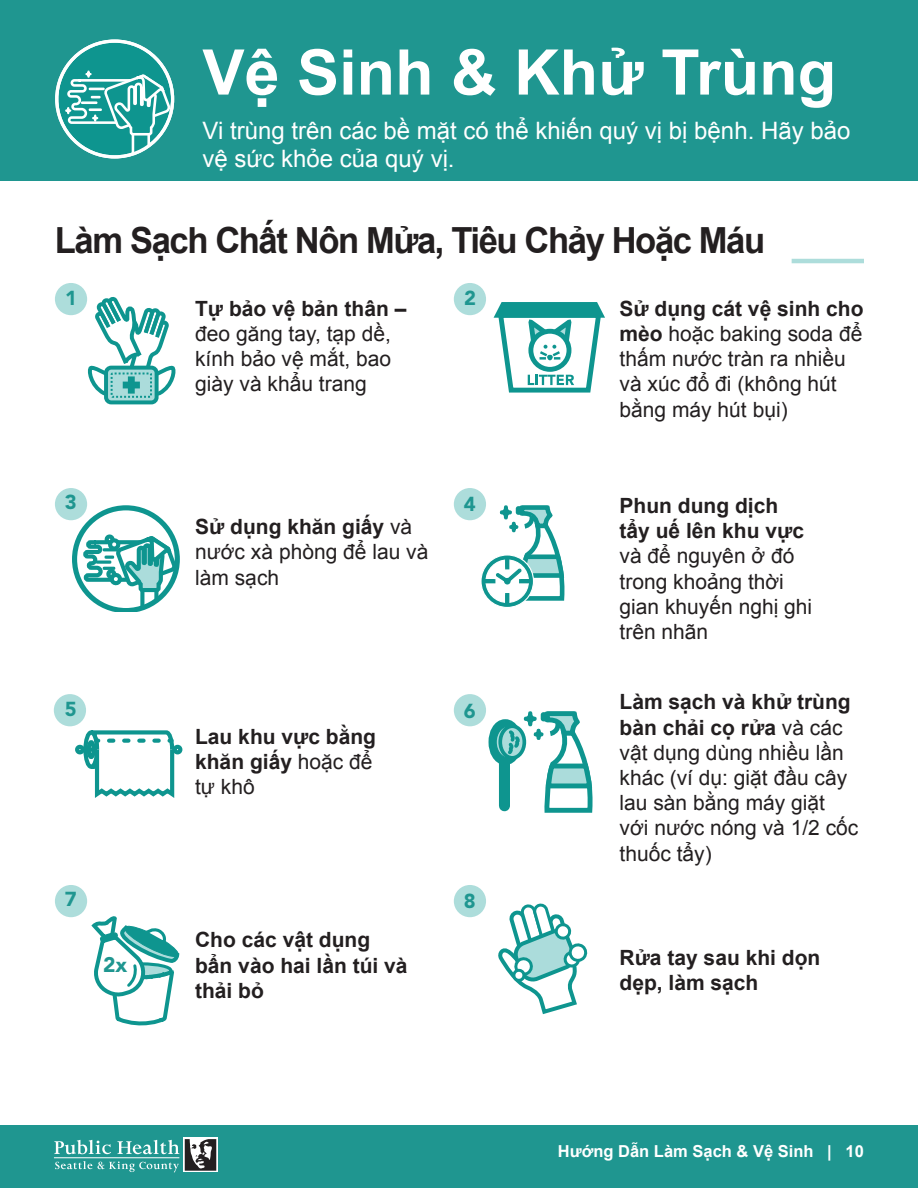
<style>
.page{position:relative;width:918px;height:1188px;background:#fff}
.page>*{position:absolute;margin:0;border:0;box-sizing:border-box;transform-origin:0 0}
.t1{font:700 63px "Arial";color:#fff}
.t2{font:700 36px "Arial";letter-spacing:-.04em;color:#231f20;scale:.96 1}
.t3{font:24px/28.8px "Arial";color:#fff}
.t4{font:21px/25.2px "Arial";color:#231f20}
.t5{font:700 21px/25.2px "Arial";color:#231f20}
.t6{font:900 21px "Avenir LT Std";color:#1f9690}
.t7{font:900 20.1px "Avenir LT Std";color:#1f9690}
.t8{font:700 16.5px "Arial";color:#fff}
.s1{font-weight:700}
.s2{font-weight:400}
</style>
<div class="page">
<div style="left:0;top:0;width:918px;height:180px;background:#1f9690"></div>
<div style="left:0;top:1125px;width:918px;height:63px;background:#1f9690"></div>
<svg style="left:57px;top:41px;width:116px;height:116px"></svg>
<svg style="left:64px;top:55px;width:111px;height:104px"></svg>
<div style="left:184px;top:1138px;width:34px;height:34px;background:#c0bebf"></div>
<svg style="left:55px;top:1161px;width:124px;height:11px"></svg>
<svg style="left:185px;top:1139px;width:31px;height:32px"></svg>
<svg style="left:54px;top:1140px;width:57px;height:14px"></svg>
<svg style="left:117px;top:1140px;width:62px;height:14px"></svg>
<hr style="left:54px;top:1158px;width:125px;height:1px;background:#fff">
<div style="left:104px;top:366px;width:55px;height:38px;border:4px solid #0e958f;border-radius:5px"></div>
<svg style="left:85px;top:297px;width:91px;height:102px"></svg>
<div style="left:111px;top:373px;width:41px;height:25px;border:2px dashed #0e958f"></div>
<svg style="left:91px;top:917px;width:89px;height:109px"></svg>
<svg style="left:494px;top:302px;width:111px;height:91px"></svg>
<svg style="left:72px;top:505px;width:108px;height:107px"></svg>
<div style="left:499px;top:754px;width:11px;height:52px;background:#0e958f"></div>
<div style="left:489px;top:719px;width:33px;height:46px;border:16px solid #0e958f;border-radius:50%"></div>
<svg style="left:496px;top:726px;width:24px;height:32px"></svg>
<div style="left:496px;top:726px;width:25px;height:32px;border:1px solid #0e958f;border-radius:50%"></div>
<svg style="left:500px;top:726px;width:24px;height:32px"></svg>
<div style="left:498px;top:724px;width:28px;height:36px;border:4px solid #0e958f;border-radius:50%"></div>
<svg style="left:505px;top:711px;width:88px;height:102px"></svg>
<svg style="left:498px;top:903px;width:89px;height:112px"></svg>
<svg style="left:480px;top:505px;width:85px;height:102px"></svg>
<div style="left:505px;top:593px;width:4px;height:13px;border:3px solid #0e958f"></div>
<div style="left:75px;top:745px;width:10px;height:9px;border:4px solid #0e958f;border-radius:50%"></div>
<div style="left:173px;top:745px;width:9px;height:9px;border:4px solid #0e958f;border-radius:50%"></div>
<svg style="left:77px;top:730px;width:103px;height:68px"></svg>
<hr style="left:792px;top:259px;width:72px;height:4px;background:#addddb">
<div style="left:55px;top:283px;width:32px;height:32px;background:#addddb;border-radius:50%"></div>
<div style="left:55px;top:488px;width:32px;height:32px;background:#addddb;border-radius:50%"></div>
<div style="left:54px;top:694px;width:32px;height:32px;background:#addddb;border-radius:50%"></div>
<div style="left:55px;top:885px;width:32px;height:32px;background:#addddb;border-radius:50%"></div>
<div style="left:454px;top:283px;width:32px;height:32px;background:#addddb;border-radius:50%"></div>
<div style="left:454px;top:488px;width:32px;height:32px;background:#addddb;border-radius:50%"></div>
<div style="left:454px;top:694px;width:32px;height:32px;background:#addddb;border-radius:50%"></div>
<div style="left:454px;top:885px;width:32px;height:32px;background:#addddb;border-radius:50%"></div>
<h1 class="t1" style="left:202px;top:30px;width:635px">Vệ Sinh &amp; Khử Trùng</h1>
<p class="t3" style="left:202px;top:116px;width:649px">Vi trùng trên các bề mặt có thể khiến quý vị bị bệnh. Hãy bảo vệ sức khỏe của quý vị.</p>
<p class="t2" style="left:55px;top:217px;width:741px">Làm Sạch Chất Nôn Mửa, Tiêu Chảy Hoặc Máu</p>
<p class="t4" style="left:195px;top:296px;width:213px"><span class="s1">Tự bảo vệ bản thân – </span>đeo găng tay, tạp dề, kính bảo vệ mắt, bao giày và khẩu trang</p>
<p class="t7" style="left:65px;top:285px;width:13px">1</p>
<p class="t7" style="left:464px;top:285px;width:13px">2</p>
<p class="t4" style="left:620px;top:296px;width:245px"><span class="s1">Sử dụng cát vệ sinh cho mèo</span> hoặc baking soda để thấm nước tràn ra nhiều và xúc đổ đi (không hút bằng máy hút bụi)</p>
<p class="t7" style="left:65px;top:490px;width:13px">3</p>
<p class="t7" style="left:464px;top:492px;width:13px">4</p>
<p class="t4" style="left:195px;top:514px;width:235px"><span class="s1">Sử dụng khăn giấy</span> và nước xà phòng để lau và làm sạch</p>
<p class="t7" style="left:65px;top:697px;width:13px">5</p>
<p class="t7" style="left:464px;top:699px;width:13px">6</p>
<p class="t5" style="left:195px;top:725px;width:182px">Lau khu vực bằng khăn giấy <span class="s2">hoặc để tự khô</span></p>
<p class="t7" style="left:65px;top:887px;width:13px">7</p>
<p class="t7" style="left:464px;top:889px;width:13px">8</p>
<p class="t6" style="left:103px;top:952px;width:26px">2x</p>
<p class="t5" style="left:195px;top:928px;width:214px">Cho các vật dụng bẩn vào hai lần túi và thải bỏ</p>
<p class="t4" style="left:620px;top:493px;width:194px"><span class="s1">Phun dung dịch tẩy uế lên khu vực </span>và để nguyên ở đó trong khoảng thời gian khuyến nghị ghi trên nhãn</p>
<p class="t4" style="left:620px;top:690px;width:240px"><span class="s1">Làm sạch và khử trùng bàn chải cọ rửa</span> và các vật dụng dùng nhiều lần khác (ví dụ: giặt đầu cây lau sàn bằng máy giặt với nước nóng và 1/2 cốc thuốc tẩy)</p>
<p class="t5" style="left:620px;top:946px;width:202px">Rửa tay sau khi dọn dẹp, làm sạch</p>
<p class="t8" style="left:558px;top:1140px;width:308px">Hướng Dẫn Làm Sạch &amp; Vệ Sinh | 10</p>
</div>
